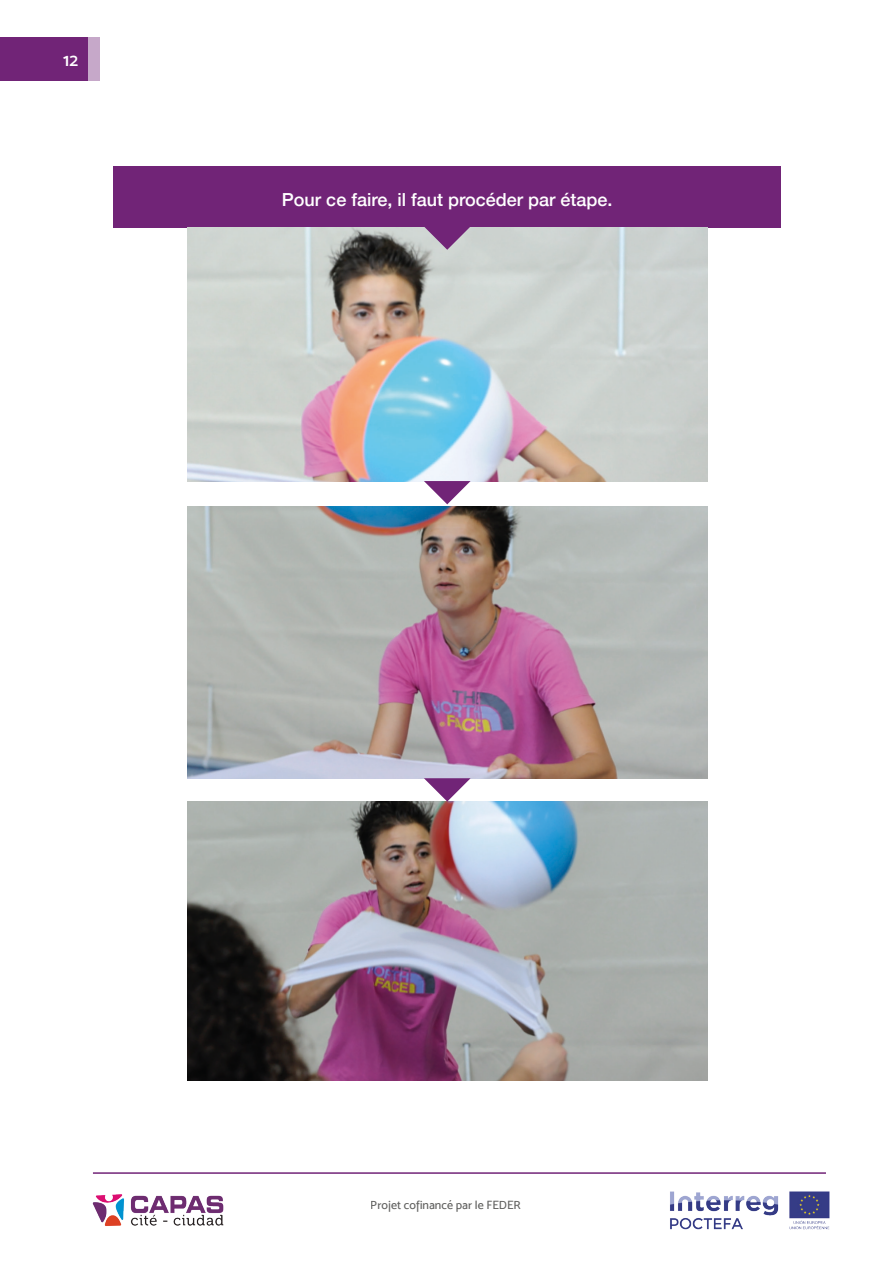
<style>
.page{position:relative;width:893px;height:1263px;background:#fff}
.page>*{position:absolute;margin:0;border:0;box-sizing:border-box;transform-origin:0 0}
.t1{font:500 18px "Helvetica Neue";color:#fff}
.t2{font:18px "Mosk Semi Bold 600";color:#fff}
.t3{font:12px "Mosk Medium 500";color:#1d1d1b}
</style>
<div class="page">
<div style="left:0;top:38px;width:99px;height:43px;background:linear-gradient(to bottom,#c6a8c9,#c6a8c9)"></div>
<div style="left:0;top:38px;width:87px;height:43px;background:#712477"></div>
<img style="left:92px;top:1194px;width:132px;height:32px">
<img style="left:670px;top:1191px;width:160px;height:39px">
<hr style="left:93px;top:1172px;width:733px;height:2px;background:#712477">
<div style="left:113px;top:166px;width:668px;height:61px;background:#712477"></div>
<img style="left:187px;top:507px;width:520px;height:271px">
<img style="left:187px;top:227px;width:520px;height:254px">
<img style="left:187px;top:801px;width:520px;height:280px">
<svg style="left:424px;top:227px;width:47px;height:23px"></svg>
<svg style="left:424px;top:481px;width:47px;height:23px"></svg>
<svg style="left:424px;top:778px;width:47px;height:23px"></svg>
<p class="t2" style="left:63px;top:49px;width:16px">12</p>
<p class="t1" style="left:282px;top:185px;width:332px">Pour ce faire, il faut procéder par étape.</p>
<p class="t3" style="left:371px;top:1198px;width:152px">Projet cofinancé par le FEDER</p>
</div>
